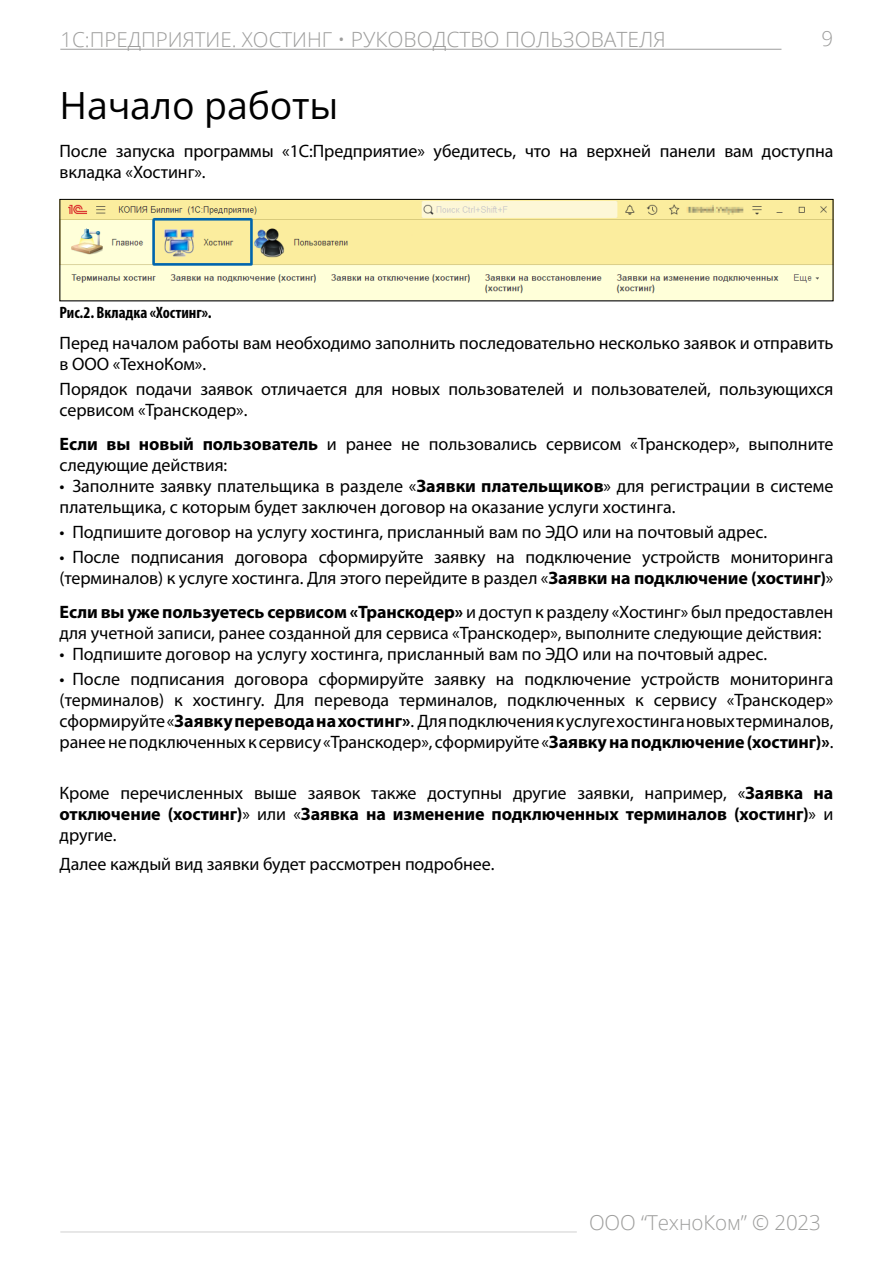
<style>
.page{position:relative;width:893px;height:1263px;background:#fff}
.page>*{position:absolute;margin:0;border:0;box-sizing:border-box;transform-origin:0 0}
._1-Header{font:37.5px "Open Sans";letter-spacing:-.005em;color:#000}
.t1{font:300 21px "Open Sans";color:#9d9d9c}
.t2{font:300 20.55px "Open Sans";letter-spacing:-.005em;color:#9d9d9c}
._4-Body_text{font:18px/21px "Myriad Pro";letter-spacing:-.005em;color:#000}
.t3{font:700 condensed 16.5px "Myriad Pro";letter-spacing:-.005em;color:#000}
.s1{font-size:20.55px}
.s2{font-weight:700}
</style>
<div class="page">
<hr style="left:60px;top:1231px;width:517px;height:1px;background:#d0d0d0">
<hr style="left:60px;top:49px;width:721px;height:1px;background:#9d9d9c">
<img style="left:62px;top:201px;width:769px;height:98px">
<div style="left:60px;top:199px;width:773px;height:102px;border:1px solid #000"></div>
<p class="t2" style="left:821px;top:24px;width:13px">9</p>
<p class="t1" style="left:60px;top:25px;width:607px"><span class="s1">1С:ПРЕДПРИЯТИЕ. ХОСТИНГ</span> • РУКОВОДСТВО ПОЛЬЗОВАТЕЛЯ</p>
<p class="_1-Header" style="left:60px;top:80px;width:280px">Начало работы</p>
<p class="_4-Body_text" style="left:60px;top:140px;width:775px">После запуска программы «1С:Предприятие» убедитесь, что на верхней панели вам доступна вкладка «Хостинг».</p>
<p class="t3" style="left:60px;top:302px;width:154px">Рис.2. Вкладка «Хостинг».</p>
<p class="_4-Body_text" style="left:60px;top:332px;width:775px">Перед началом работы вам необходимо заполнить последовательно несколько заявок и отправить в ООО «ТехноКом».</p>
<p class="_4-Body_text" style="left:60px;top:378px;width:775px">Порядок подачи заявок отличается для новых пользователей и пользователей, пользующихся сервисом «Транскодер».</p>
<p class="_4-Body_text" style="left:60px;top:433px;width:775px"><span class="s2">Если вы новый пользователь</span> и ранее не пользовались сервисом «Транскодер», выполните следующие действия:</p>
<p class="_4-Body_text" style="left:60px;top:475px;width:775px">• Заполните заявку плательщика в разделе «<span class="s2">Заявки плательщиков</span>» для регистрации в системе плательщика, с которым будет заключен договор на оказание услуги хостинга.</p>
<p class="_4-Body_text" style="left:60px;top:521px;width:709px">• Подпишите договор на услугу хостинга, присланный вам по ЭДО или на почтовый адрес.</p>
<p class="_4-Body_text" style="left:60px;top:546px;width:775px">• После подписания договора сформируйте заявку на подключение устройств мониторинга (терминалов) к услуге хостинга. Для этого перейдите в раздел «<span class="s2">Заявки на подключение (хостинг)</span>»</p>
<p class="_4-Body_text" style="left:60px;top:601px;width:775px"><span class="s2">Если вы уже пользуетесь сервисом «Транскодер»</span> и доступ к разделу «Хостинг» был предоставлен для учетной записи, ранее созданной для сервиса «Транскодер», выполните следующие действия:</p>
<p class="_4-Body_text" style="left:60px;top:643px;width:709px">• Подпишите договор на услугу хостинга, присланный вам по ЭДО или на почтовый адрес.</p>
<p class="_4-Body_text" style="left:60px;top:668px;width:775px;text-align:justify">• После подписания договора сформируйте заявку на подключение устройств мониторинга (терминалов) к хостингу. Для перевода терминалов, подключенных к сервису «Транскодер» сформируйте «<span class="s2">Заявку перевода на хостинг»</span>. Для подключения к услуге хостинга новых терминалов, ранее не подключенных к сервису «Транскодер», сформируйте «<span class="s2">Заявку на подключение (хостинг)»</span>.</p>
<p class="_4-Body_text" style="left:60px;top:782px;width:775px;text-align:justify">Кроме перечисленных выше заявок также доступны другие заявки, например, «<span class="s2">Заявка на отключение (хостинг)</span>» или «<span class="s2">Заявка на изменение подключенных терминалов (хостинг)</span>» и другие.</p>
<p class="_4-Body_text" style="left:60px;top:853px;width:436px">Далее каждый вид заявки будет рассмотрен подробнее.</p>
<p class="t2" style="left:589px;top:1208px;width:233px">ООО “ТехноКом” © 2023</p>
</div>
